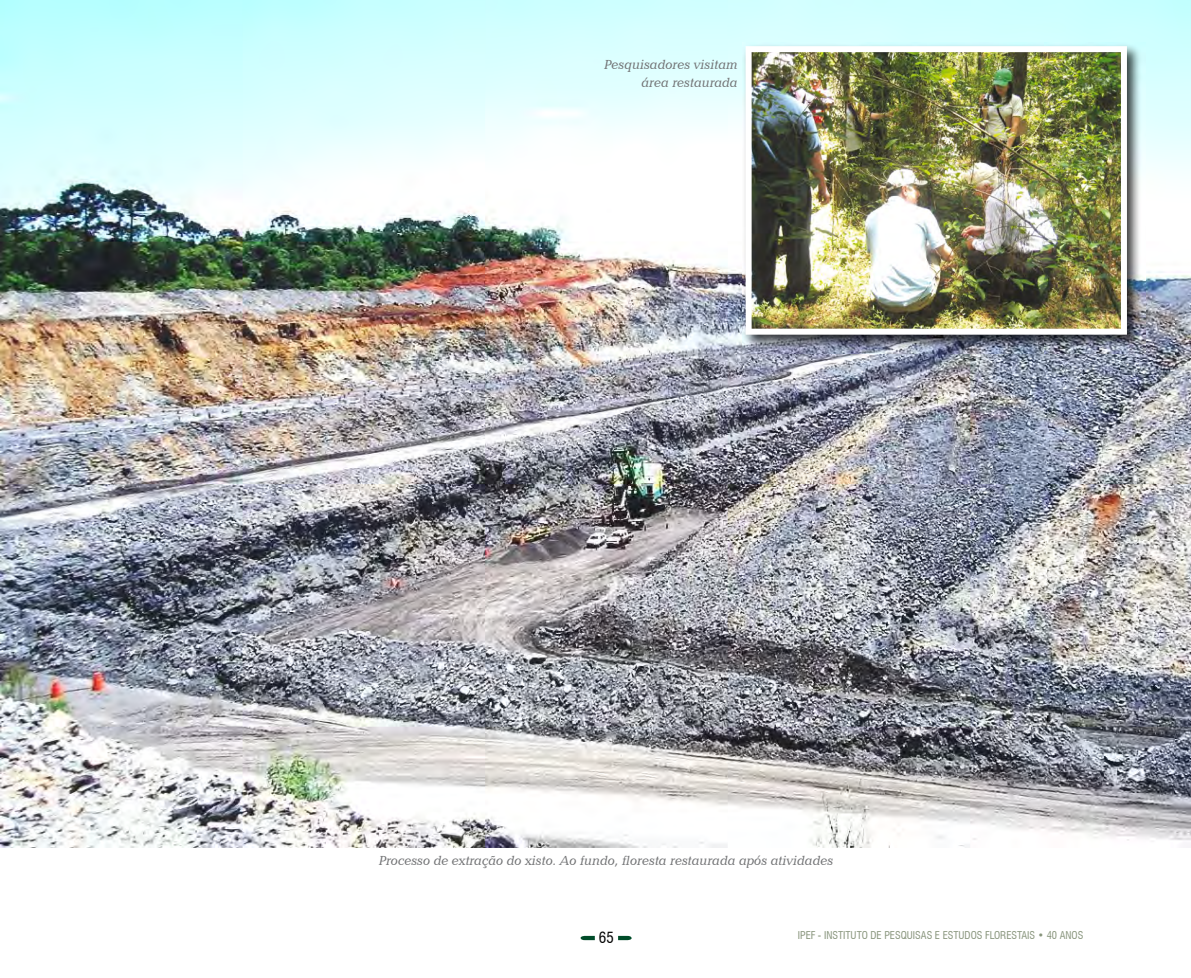
<style>
.page{position:relative;width:1191px;height:978px;background:#fff}
.page>*{position:absolute;margin:0;border:0;box-sizing:border-box;transform-origin:0 0}
.t1{font:condensed 15px "Swiss 721 BT";color:#000}
.t2{font:italic 13.5px/18px "Candida BT";letter-spacing:-.01em;color:#707173;text-align:right}
.t3{font:condensed 10.5px "Swiss 721 BT";color:#87947b}
</style>
<div class="page">
<svg style="left:580px;top:936px;width:51px;height:4px"></svg>
<img style="left:0;top:0;width:1191px;height:848px">
<img style="left:742px;top:43px;width:403px;height:310px">
<img style="left:745px;top:46px;width:382px;height:289px">
<p class="t2" style="left:604px;top:55px;width:135px">Pesquisadores visitam área restaurada</p>
<p class="t2" style="left:379px;top:851px;width:456px">Processo de extração do xisto. Ao fundo, floresta restaurada após atividades</p>
<p class="t1" style="left:599px;top:928px;width:16px">65</p>
<p class="t3" style="left:798px;top:929px;width:287px">IPEF - INSTITUTO DE PESQUISAS E ESTUDOS FLORESTAIS • 40 ANOS</p>
</div>
